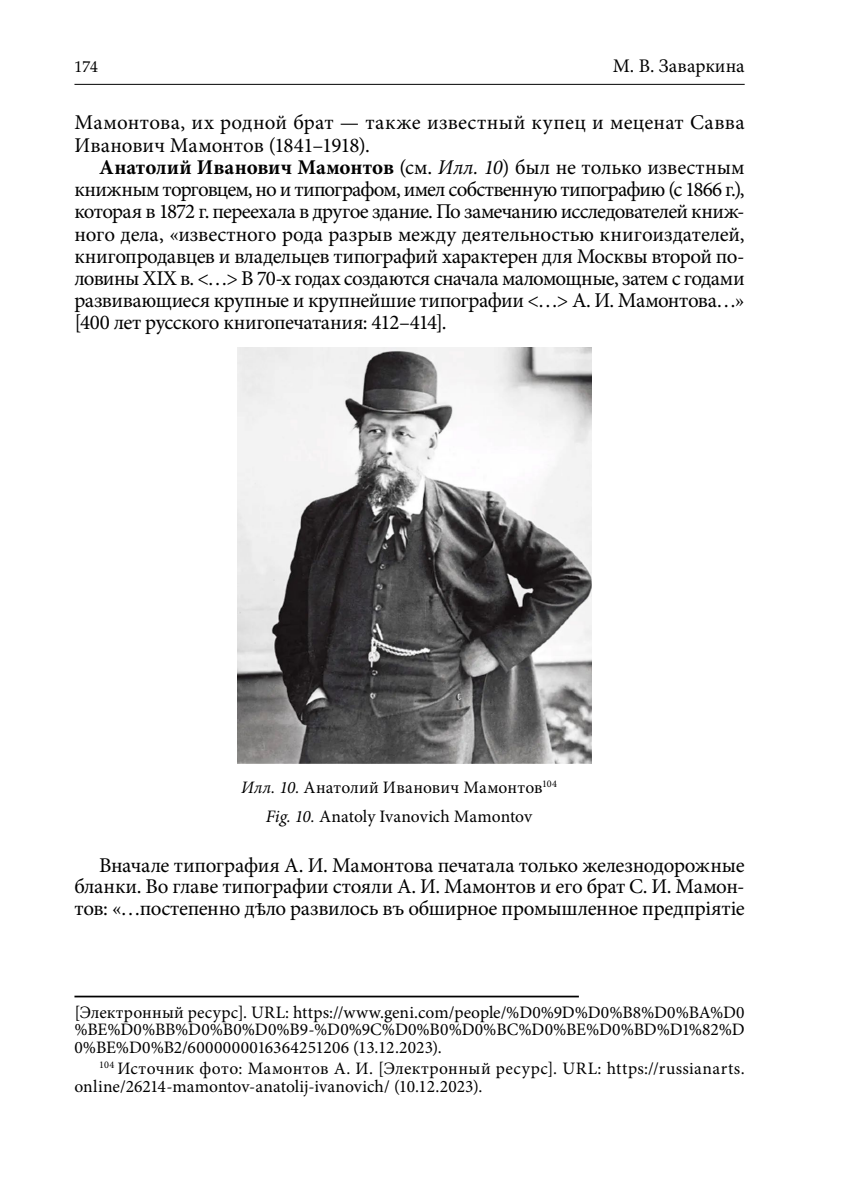
<style>
.page{position:relative;width:844px;height:1191px;background:#fff}
.page>*{position:absolute;margin:0;border:0;box-sizing:border-box;transform-origin:0 0}
.t1{font:21px/22.1px "Minion Pro";letter-spacing:-.005em;color:#000;text-align:justify}
.t2{font:19.25px "Minion Pro";color:#000}
.t3{font:17.5px/17.5px "Minion Pro";letter-spacing:.01em;color:#000;text-align:justify}
.t4{font:15.75px "Palatino Linotype";color:#000}
.s1{font-weight:700}
.s2{font-style:italic}
</style>
<div class="page">
<hr style="left:74px;top:84px;width:670px;height:1px;background:#000">
<hr style="left:74px;top:995px;width:504px;height:2px;background:#000">
<img style="left:238px;top:347px;width:353px;height:416px">
<p class="t4" style="left:74px;top:55px;width:25px">174</p>
<p class="t2" style="left:612px;top:53px;width:133px">М. В. Заваркина</p>
<p class="t1" style="left:74px;top:112px;width:671px">Мамонтова, их родной брат — также известный купец и меценат Савва<br>Иванович Мамонтов (1841–1918).</p>
<p class="t1" style="left:74px;top:156px;width:671px;text-indent:25px"><span class="s1">Анатолий Иванович Мамонтов</span> (см. <span class="s2">Илл. 10</span>) был не только известным книжным торговцем, но и типографом, имел собственную типографию (с 1866 г.), которая в 1872 г. переехала в другое здание. По замечанию исследователей книж&shy;ного дела, «известного рода разрыв между деятельностью книгоиздателей, книгопродавцев и владельцев типографий характерен для Москвы второй по&shy;ловины XIX в. &lt;…&gt; В 70-х годах создаются сначала маломощные, затем с годами развивающиеся крупные и крупнейшие типографии &lt;…&gt; А. И. Мамонтова…» [400 лет русского книгопечатания: 412–414].<sup>104</sup></p>
<p class="t3" style="left:241px;top:772px;width:317px;line-height:29.2px;text-align:center"><span class="s2">Илл. 10.</span> Анатолий Иванович Мамонтов<sup>104<br></sup><span class="s2">Fig. 10.</span> Anatoly Ivanovich Mamontov</p>
<p class="t1" style="left:74px;top:854px;width:671px;text-indent:25px">Вначале типография А. И. Мамонтова печатала только железнодорожные бланки. Во главе типографии стояли А. И. Мамонтов и его брат С. И. Мамон&shy;тов: «…постепенно дѣло развилось въ обширное промышленное предпрiятіе</p>
<p class="t3" style="left:74px;top:1003px;width:671px">[Электронный ресурс]. URL: https://www.geni.com/people/%D0%9D%D0%B8%D0%BA%D0 %BE%D0%BB%D0%B0%D0%B9-%D0%9C%D0%B0%D0%BC%D0%BE%D0%BD%D1%82%D 0%BE%D0%B2/6000000016364251206 (13.12.2023).</p>
<p class="t3" style="left:74px;top:1060px;width:671px;text-indent:25px"><sup>104</sup> Источник фото: Мамонтов А. И. [Электронный ресурс]. URL: https://russianarts. online/26214-mamontov-anatolij-ivanovich/ (10.12.2023).</p>
</div>
